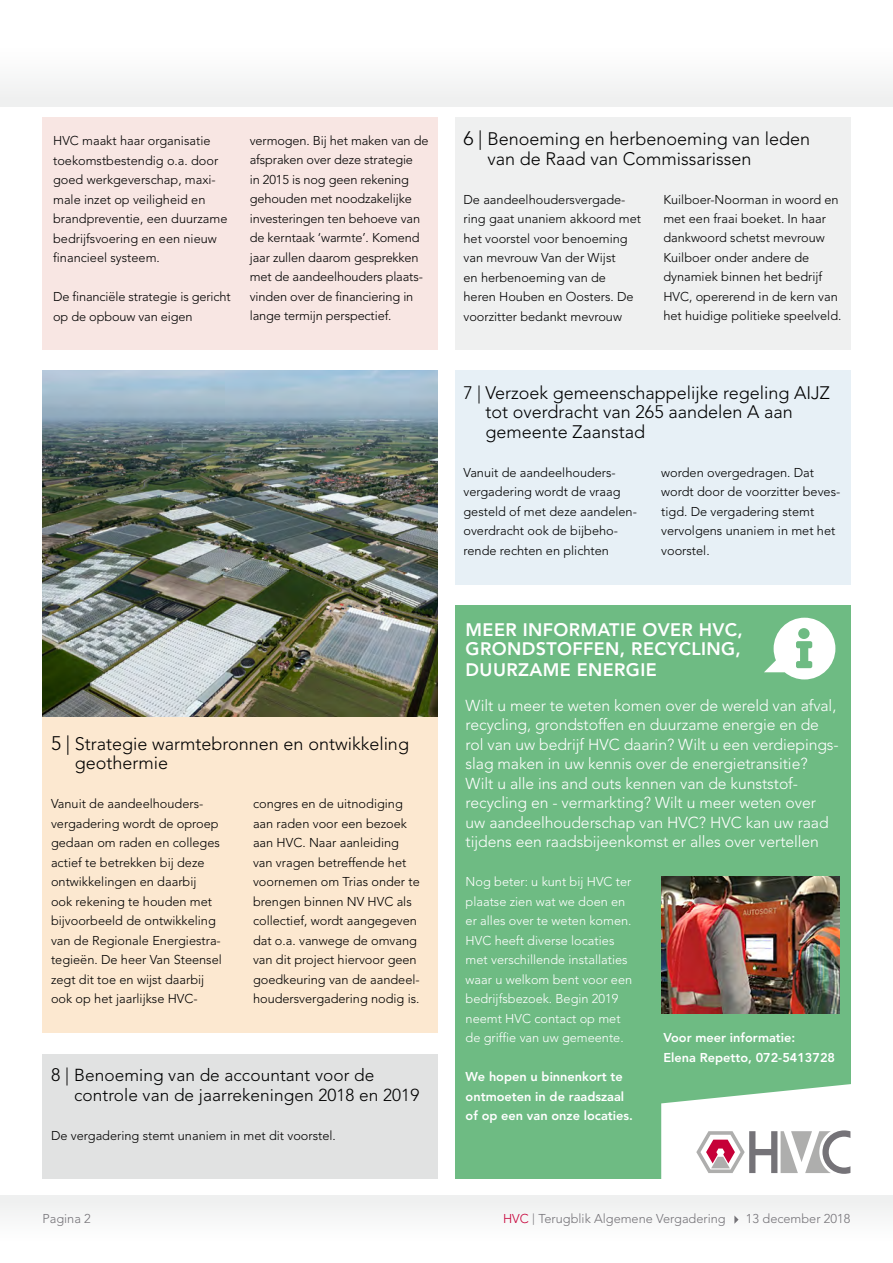
<style>
.page{position:relative;width:893px;height:1263px;background:#fff}
.page>*{position:absolute;margin:0;border:0;box-sizing:border-box;transform-origin:0 0}
.t1{font:300 18px/19.5px "Avenir LT Std";color:#000}
.t2{font:800 18px/20.2px "Avenir LT Std";letter-spacing:.02em;color:#fff;text-align:justify}
.t3{font:300 17.25px/19.5px "Avenir LT Std";letter-spacing:.005em;color:#000}
.t4{font:300 15.75px/19.5px "Avenir LT Std";letter-spacing:-.005em;color:#fff}
.t5{font:300 12.75px/19.5px "Avenir LT Std";color:#000}
.t6{font:300 12.75px/19.5px "Avenir LT Std";color:#fff}
.t7{font:800 12.75px/19.5px "Avenir LT Std";color:#fff}
.t8{font:300 12.75px "Avenir LT Std";color:#757378}
.s1{font-size:19.5px}
.s2{font-size:18px}
.s3{color:#c60038}
.s4{font-size:11.55px}
</style>
<div class="page">
<div style="left:0;top:1195px;width:893px;height:68px;background:#fafbfb"></div>
<svg style="left:734px;top:1215px;width:5px;height:9px"></svg>
<div style="left:455px;top:605px;width:395px;height:574px;background:#6ebb83"></div>
<div style="left:43px;top:1054px;width:395px;height:125px;background:#e1e2e2"></div>
<div style="left:0;top:18px;width:893px;height:88px;background:#fbfbfb"></div>
<svg style="left:661px;top:1082px;width:190px;height:97px;background:#dbe0db"></svg>
<div style="left:43px;top:716px;width:395px;height:317px;background:#fce8d0"></div>
<div style="left:455px;top:117px;width:395px;height:233px;background:#eff0f0"></div>
<div style="left:455px;top:370px;width:395px;height:214px;background:#e7f0f6"></div>
<img style="left:43px;top:370px;width:395px;height:346px">
<img style="left:662px;top:876px;width:178px;height:137px">
<div style="left:43px;top:117px;width:395px;height:233px;background:#f8e6e3"></div>
<svg style="left:764px;top:618px;width:71px;height:61px"></svg>
<p class="t5" style="left:53px;top:131px;width:176px">HVC maakt haar organisatie toekomstbestendig o.a. door goed werkgeverschap, maxi&shy;male inzet op veiligheid en brandpreventie, een duurzame bedrijfsvoering en een nieuw financieel systeem.</p>
<p class="t5" style="left:53px;top:287px;width:179px">De financiële strategie is gericht op de opbouw van eigen</p>
<p class="t5" style="left:250px;top:131px;width:180px">vermogen. Bij het maken van de afspraken over deze strategie<br>in 2015 is nog geen rekening gehouden met noodzakelijke investeringen ten behoeve van de kerntaak ‘warmte’. Komend jaar zullen daarom gesprekken met de aandeelhouders plaats&shy;vinden over de financiering in lange termijn perspectief.</p>
<h1 class="t1" style="left:75px;top:734px;width:336px;text-indent:-24px"><span class="s1">5 |</span> Strategie warmtebronnen en ontwikkeling geothermie</h1>
<p class="t5" style="left:51px;top:794px;width:172px">Vanuit de aandeelhouders&shy;vergadering wordt de oproep gedaan om raden en colleges actief te betrekken bij deze ontwikkelingen en daarbij<br>ook rekening te houden met bijvoorbeeld de ontwikkeling van de Regionale Energiestra&shy;tegieën. De heer Van Steensel zegt dit toe en wijst daarbij ook op het jaarlijkse HVC-</p>
<p class="t5" style="left:253px;top:794px;width:168px">congres en de uitnodiging aan raden voor een bezoek aan HVC. Naar aanleiding van vragen betreffende het voornemen om Trias onder te brengen binnen NV HVC als collectief, wordt aangegeven dat o.a. vanwege de omvang van dit project hiervoor geen goedkeuring van de aandeel&shy;houdersvergadering nodig is.</p>
<h2 class="t3" style="left:74px;top:1065px;width:347px;text-indent:-23px"><span class="s2">8 |</span> Benoeming van de accountant voor de controle van de jaarrekeningen 2018 en 2019</h2>
<p class="t5" style="left:51px;top:1125px;width:286px">De vergadering stemt unaniem in met dit voorstel.</p>
<h1 class="t1" style="left:487px;top:129px;width:324px;text-indent:-24px"><span class="s1">6 |</span> Benoeming en herbenoeming van leden van de Raad van Commissarissen</h1>
<p class="t5" style="left:463px;top:189px;width:179px">De aandeelhoudersvergade&shy;ring gaat unaniem akkoord met het voorstel voor benoeming van mevrouw Van der Wijst<br>en herbenoeming van de heren Houben en Oosters. De voorzitter bedankt mevrouw</p>
<p class="t5" style="left:663px;top:189px;width:180px">Kuilboer-Noorman in woord en met een fraai boeket. In haar dankwoord schetst mevrouw<br>Kuilboer onder andere de dynamiek binnen het bedrijf<br>HVC, opererend in de kern van het huidige politieke speelveld.</p>
<h1 class="t1" style="left:485px;top:383px;width:346px;text-indent:-22px">7 | Verzoek gemeenschappelijke regeling AIJZ tot overdracht van 265 aandelen A aan gemeente Zaanstad</h1>
<p class="t5" style="left:463px;top:462px;width:175px">Vanuit de aandeelhouders&shy;vergadering wordt de vraag gesteld of met deze aandelen&shy;overdracht ook de bijbeho&shy;rende rechten en plichten</p>
<p class="t5" style="left:661px;top:462px;width:181px">worden overgedragen. Dat wordt door de voorzitter beves&shy;tigd. De vergadering stemt vervolgens unaniem in met het voorstel.</p>
<h1 class="t2" style="left:466px;top:619px;width:279px">Meer informatie over HVC, grondstoffen, recycling, duurzam e energie</h1>
<p class="t4" style="left:466px;top:695px;width:375px">Wilt u meer te weten komen over de wereld van afval, recycling, grondstoffen en duurzame energie en de rol van uw bedrijf HVC daarin? Wilt u een verdiepings&shy;slag maken in uw kennis over de energietransitie?<br>Wilt u alle ins and outs kennen van de kunststof&shy;recycling en - vermarkting? Wilt u meer weten over uw aandeelhouderschap van HVC? HVC kan uw raad tijdens een raadsbijeenkomst er alles over vertellen</p>
<p class="t6" style="left:466px;top:872px;width:168px">Nog beter: u kunt bij HVC ter plaatse zien wat we doen en er alles over te weten komen.<br>HVC heeft diverse locaties met verschillende installaties waar u welkom bent voor een bedrijfsbezoek. Begin 2019 neemt HVC contact op met de griffie van uw gemeente.</p>
<p class="t7" style="left:466px;top:1067px;width:169px">We hopen u binnenkort te ontmoeten in de raadszaal of op een van onze locaties.</p>
<p class="t7" style="left:663px;top:1028px;width:173px">Voor meer informatie:<br>Elena Repetto, 072-5413728</p>
<p class="t8" style="left:43px;top:1211px;width:50px">Pagina 2</p>
<p class="t8" style="left:503px;top:1211px;width:224px"><span class="s3">HVC</span> <span class="s4">|</span> Terugblik Algemene Vergadering</p>
<p class="t8" style="left:746px;top:1211px;width:106px">13 december 2018</p>
</div>
